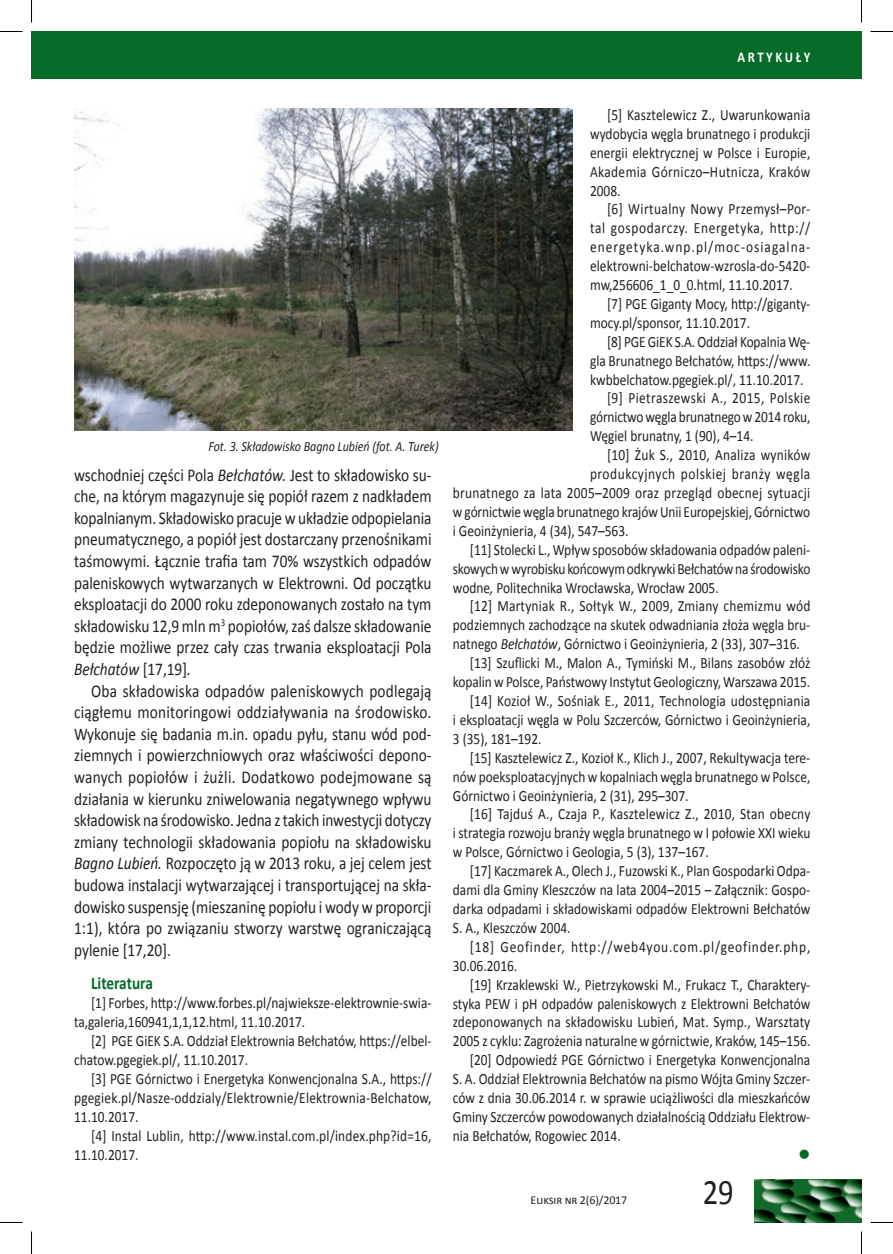
<style>
.page{position:relative;width:893px;height:1254px;background:#fff}
.page>*{position:absolute;margin:0;border:0;box-sizing:border-box;transform-origin:0 0}
.t1{font:36px "Calibri";color:#231f20;scale:.85 1}
.Tekstowy{font:18px/21.6px "Calibri";color:#231f20;text-align:justify;scale:.85 1}
.Tekstowy-2{font:700 18px "Calibri";color:#056b29;scale:.85 1}
.Tekstowy-3{font:15.75px/18.9px "Calibri";color:#231f20;text-align:justify;scale:.85 1}
.Tekstowy-4{font:15.75px "Calibri";letter-spacing:.02em;color:#231f20;scale:.85 1}
.Tekstowy-5{font:15.75px/18.9px "Calibri";letter-spacing:.06em;color:#231f20;scale:.85 1}
.Tekstowy-6{font:15.75px "Calibri";letter-spacing:.04em;color:#231f20;scale:.85 1}
.Tekstowy-7{font:15.75px "Wingdings";color:#056b29}
.t2{font:700 15px "Calibri";letter-spacing:.2em;color:#fff;scale:.85 1}
.podpis_maly{font:italic 14.1px "Calibri";color:#231f20;scale:.85 1}
.t3{font:12px "Calibri";letter-spacing:-.01em;color:#231f20}
.s1{font-style:italic}
</style>
<div class="page">
<div style="left:32px;top:32px;width:829px;height:46px;background:#056b29"></div>
<img style="left:754px;top:1180px;width:107px;height:42px">
<img style="left:74px;top:108px;width:498px;height:322px">
<svg style="left:0;top:31px;width:22px;height:1px"></svg>
<svg style="left:870px;top:31px;width:22px;height:1px"></svg>
<svg style="left:0;top:1222px;width:22px;height:1px"></svg>
<svg style="left:870px;top:1222px;width:22px;height:1px"></svg>
<svg style="left:31px;top:0;width:1px;height:23px"></svg>
<svg style="left:31px;top:1231px;width:1px;height:23px"></svg>
<p class="t2" style="left:737px;top:47px;width:87px">ARTYKUŁY</p>
<p class="podpis_maly" style="left:208px;top:436px;width:272px">Fot. 3. Składowisko Bagno Lubień (fot. A. Turek)</p>
<p class="Tekstowy" style="left:74px;top:464px;width:422px">wschodniej części Pola <span class="s1">Bełchatów.</span> Jest to składowisko su&shy;che, na którym magazynuje się popiół razem z nadkładem kopalnianym. Składowisko pracuje w układzie odpopielania pneumatycznego, a popiół jest dostarczany przenośnikami taśmowymi. Łącznie trafia tam 70% wszystkich odpadów paleniskowych wytwarzanych w Elektrowni. Od początku eksploatacji do 2000 roku zdeponowanych zostało na tym składowisku 12,9 mln m<sup>3</sup> popiołów, zaś dalsze składowanie będzie możliwe przez cały czas trwania eksploatacji Pola <span class="s1">Bełchatów</span> [17,19]<span class="s1">.</span></p>
<p class="Tekstowy" style="left:74px;top:680px;width:422px;text-indent:17px">Oba składowiska odpadów paleniskowych podlegają ciągłemu monitoringowi oddziaływania na środowisko.<br>Wykonuje się badania m.in. opadu pyłu, stanu wód pod&shy;ziemnych i powierzchniowych oraz właściwości depono&shy;wanych popiołów i żużli. Dodatkowo podejmowane są działania w kierunku zniwelowania negatywnego wpływu składowisk na środowisko. Jedna z takich inwestycji dotyczy zmiany technologii składowania popiołu na składowisku <span class="s1">Bagno Lubień.</span> Rozpoczęto ją w 2013 roku, a jej celem jest budowa instalacji wytwarzającej i transportującej na skła&shy;dowisko suspensję (mieszaninę popiołu i wody w proporcji 1:1), która po związaniu stworzy warstwę ograniczającą pylenie [17,20].</p>
<p class="Tekstowy-2" style="left:91px;top:972px;width:74px">Literatura</p>
<p class="Tekstowy-3" style="left:74px;top:993px;width:422px;text-indent:17px">[1] Forbes, http://www.forbes.pl/najwieksze-elektrownie-swia&shy;ta,galeria,160941,1,1,12.html, 11.10.2017.</p>
<p class="Tekstowy-3" style="left:74px;top:1031px;width:422px;text-indent:17px">[2] PGE GiEK S.A. Oddział Elektrownia Bełchatów, https://elbel&shy;chatow.pgegiek.pl/, 11.10.2017.</p>
<p class="Tekstowy-3" style="left:74px;top:1069px;width:422px;text-indent:17px">[3] PGE Górnictwo i Energetyka Konwencjonalna S.A., https:// pgegiek.pl/Nasze-oddzialy/Elektrownie/Elektrownia-Belchatow, 11.10.2017.</p>
<p class="Tekstowy-3" style="left:74px;top:1126px;width:422px;text-indent:17px">[4] Instal Lublin, http://www.instal.com.pl/index.php?id=16,<br>11.10.2017.</p>
<p class="Tekstowy-3" style="left:589px;top:105px;width:260px;text-indent:17px">[5] Kasztelewicz Z., Uwarunkowania wydobycia węgla brunatnego i produkcji energii elektrycznej w Polsce i Europie, Akademia Górniczo–Hutnicza, Kraków 2008.</p>
<p class="Tekstowy-3" style="left:589px;top:200px;width:260px;text-indent:17px">[6] Wirtualny Nowy Przemysł–Por&shy;tal gospodarczy. Energetyka, http:// energetyka.wnp.pl/moc-osiagalna&shy;elektrowni-belchatow-wzrosla-do-5420- mw,256606_1_0_0.html, 11.10.2017.</p>
<p class="Tekstowy-3" style="left:589px;top:294px;width:260px;text-indent:17px">[7] PGE Giganty Mocy, http://giganty&shy;mocy.pl/sponsor, 11.10.2017.</p>
<p class="Tekstowy-3" style="left:589px;top:332px;width:260px;text-indent:17px">[8] PGE GiEK S.A. Oddział Kopalnia Wę&shy;gla Brunatnego Bełchatów, https://www. kwbbelchatow.pgegiek.pl/, 11.10.2017.</p>
<p class="Tekstowy-3" style="left:589px;top:389px;width:260px;text-indent:17px">[9] Pietraszewski A., 2015, Polskie górnictwo węgla brunatnego w 2014 roku, Węgiel brunatny, 1 (90), 4–14.</p>
<p class="Tekstowy-4" style="left:607px;top:445px;width:240px">[10] Żuk S., 2010, Analiza wyników</p>
<p class="Tekstowy-6" style="left:589px;top:464px;width:260px">produkcyjnych polskiej branży węgla</p>
<p class="Tekstowy-4" style="left:452px;top:483px;width:422px">brunatnego za lata 2005–2009 oraz przegląd obecnej sytuacji</p>
<p class="Tekstowy-3" style="left:452px;top:502px;width:422px">w górnictwie węgla brunatnego krajów Unii Europejskiej, Górnictwo</p>
<p class="Tekstowy-3" style="left:452px;top:521px;width:208px">i Geoinżynieria, 4 (34), 547–563.</p>
<p class="Tekstowy-3" style="left:452px;top:540px;width:422px;text-indent:17px">[11] Stolecki L., Wpływ sposobów składowania odpadów paleni&shy;skowych w wyrobisku końcowym odkrywki Bełchatów na środowisko wodne<span class="s1">,</span> Politechnika Wrocławska, Wrocław 2005.</p>
<p class="Tekstowy-3" style="left:452px;top:597px;width:422px;text-indent:17px">[12] Martyniak R., Sołtyk W., 2009, Zmiany chemizmu wód podziemnych zachodzące na skutek odwadniania złoża węgla bru&shy;natnego <span class="s1">Bełchatów</span>, Górnictwo i Geoinżynieria, 2 (33), 307–316.</p>
<p class="Tekstowy-3" style="left:452px;top:653px;width:422px;text-align:right">[13] Szufl icki M., Malon A., Tymiński M., Bilans zasobów złóż kopalin w Polsce, Państwowy Instytut Geologiczny, Warszawa 2015.</p>
<p class="Tekstowy-3" style="left:452px;top:691px;width:422px;text-indent:17px">[14] Kozioł W., Sośniak E., 2011, Technologia udostępniania i eksploatacji węgla w Polu Szczerców, Górnictwo i Geoinżynieria, 3 (35), 181–192.</p>
<p class="Tekstowy-3" style="left:452px;top:748px;width:422px;text-indent:17px">[15] Kasztelewicz Z., Kozioł K., Klich J., 2007, Rekultywacja tere&shy;nów poeksploatacyjnych w kopalniach węgla brunatnego w Polsce, Górnictwo i Geoinżynieria, 2 (31), 295–307.</p>
<p class="Tekstowy-3" style="left:452px;top:805px;width:422px;text-indent:17px">[16] Tajduś A., Czaja P., Kasztelewicz Z., 2010, Stan obecny i strategia rozwoju branży węgla brunatnego w I połowie XXI wieku w Polsce, Górnictwo i Geologia, 5 (3), 137–167.</p>
<p class="Tekstowy-3" style="left:452px;top:861px;width:422px;text-indent:17px">[17] Kaczmarek A., Olech J., Fuzowski K., Plan Gospodarki Odpa&shy;dami dla Gminy Kleszczów na lata 2004–2015 – Załącznik: Gospo&shy;darka odpadami i składowiskami odpadów Elektrowni Bełchatów S. A., Kleszczów 2004.</p>
<p class="Tekstowy-5" style="left:452px;top:937px;width:422px;text-indent:17px">[18] Geofinder, http://web4you.com.pl/geofinder.php,<br>30.06.2016.</p>
<p class="Tekstowy-3" style="left:452px;top:975px;width:422px;text-indent:17px">[19] Krzaklewski W., Pietrzykowski M., Frukacz T., Charaktery&shy;styka PEW i pH odpadów paleniskowych z Elektrowni Bełchatów zdeponowanych na składowisku Lubień, Mat. Symp., Warsztaty 2005 z cyklu: Zagrożenia naturalne w górnictwie, Kraków, 145–156.</p>
<p class="Tekstowy-3" style="left:452px;top:1050px;width:422px;text-indent:17px">[20] Odpowiedź PGE Górnictwo i Energetyka Konwencjonalna S. A. Oddział Elektrownia Bełchatów na pismo Wójta Gminy Szczer&shy;ców z dnia 30.06.2014 r. w sprawie uciążliwości dla mieszkańców Gminy Szczerców powodowanych działalnością Oddziału Elektrow&shy;nia Bełchatów, Rogowiec 2014.</p>
<p class="Tekstowy-7" style="left:798px;top:1145px;width:13px">●</p>
<p class="t3" style="left:530px;top:1192px;width:98px">Eliksir nr 2(6)/2017</p>
<h1 class="t1" style="left:702px;top:1168px;width:38px">29</h1>
</div>
